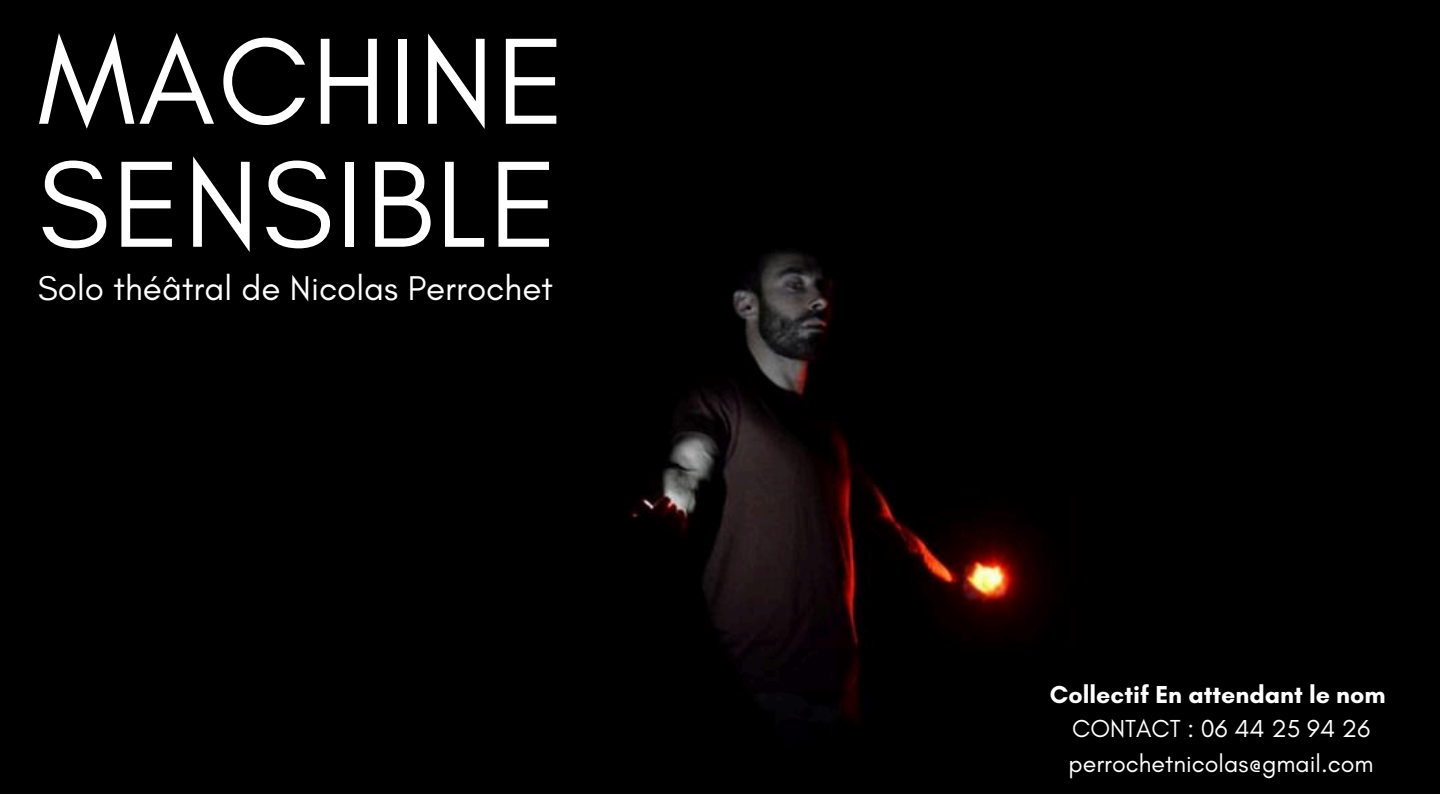
<style>
.page{position:relative;width:1440px;height:810px;background:#fff}
.page>*{position:absolute;margin:0;border:0;box-sizing:border-box;transform-origin:0 0}
.t1{font:125px/123px "Glacial Indifference";letter-spacing:.02em;color:#fff}
.t2{font:35px "Glacial Indifference";color:#fff}
.t3{font:25px "Glacial Indifference";color:#fff}
.t4{font:700 25px "Glacial Indifference";color:#fff}
</style>
<div class="page">
<div style="left:0;top:0;width:1440px;height:793px;background:#000"></div>
<p class="t1" style="left:38px;top:19px;width:529px">MACHINE<br>SENSIBLE</p>
<p class="t2" style="left:38px;top:267px;width:517px">Solo théâtral de Nicolas Perrochet</p>
<h1 class="t4" style="left:1050px;top:679px;width:337px">Collectif En attendant le nom</h1>
<h2 class="t3" style="left:1072px;top:714px;width:300px">CONTACT : 06 44 25 94 26</h2>
<p class="t3" style="left:1069px;top:748px;width:307px">perrochetnicolas@gmail.com</p>
</div>
